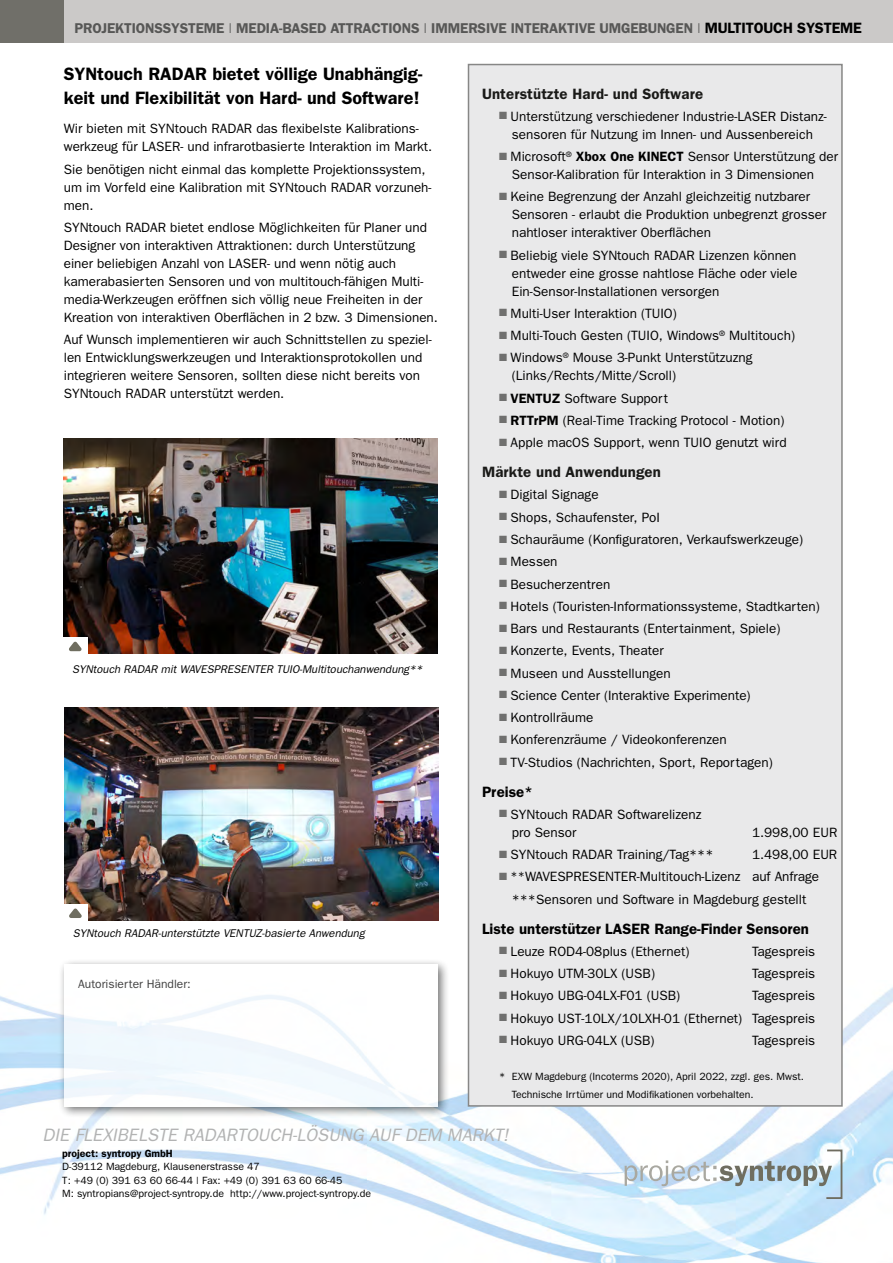
<style>
.page{position:relative;width:893px;height:1263px;background:#fff}
.page>*{position:absolute;margin:0;border:0;box-sizing:border-box;transform-origin:0 0}
.t1{font:600 18px/24px "Franklin Gothic";color:#000}
.t2{font:italic 18px "Franklin Gothic";color:#b2b3b3}
.t3{font:600 15px "Franklin Gothic";color:#000}
.t4{font:600 15px "Franklin Gothic";letter-spacing:.01em;color:#1a1a18}
.t5{font:600 14.25px "Franklin Gothic";letter-spacing:-.01em;color:#575756}
.t6{font:13.5px/18px "Franklin Gothic";color:#000}
.t7{font:12px "Franklin Gothic";color:#000}
.t8{font:italic 11.25px "Franklin Gothic";color:#000}
.t9{font:10.5px/13.5px "Franklin Gothic";color:#000}
.t10{font:600 10.5px "Franklin Gothic";color:#000}
.s1{font-weight:400}
.s2{font-size:15px;color:#000}
.s3{color:#70706f}
.s4{font-weight:600}
.s5{font-size:12px}
</style>
<div class="page">
<div style="left:64px;top:0;width:829px;height:43px;background:#cbc9c8"></div>
<div style="left:0;top:0;width:64px;height:43px;background:#706f69"></div>
<img style="left:64px;top:438px;width:374px;height:215px">
<div style="left:63px;top:637px;width:24px;height:17px;background:#fff"></div>
<svg style="left:69px;top:642px;width:13px;height:9px"></svg>
<img style="left:0;top:981px;width:893px;height:282px">
<img style="left:64px;top:707px;width:375px;height:213px">
<div style="left:63px;top:904px;width:25px;height:17px;background:#fff"></div>
<svg style="left:69px;top:908px;width:13px;height:10px"></svg>
<div style="left:468px;top:65px;width:374px;height:1041px;background:#e9e9ea"></div>
<div style="left:468px;top:64px;width:375px;height:1043px;border:2px solid #878786"></div>
<svg style="left:625px;top:1148px;width:218px;height:52px"></svg>
<div style="left:58px;top:958px;width:392px;height:160px;background:#000;opacity:.75"></div>
<div style="left:64px;top:964px;width:374px;height:143px;background:linear-gradient(to right,#f5fafd,#fdfeff)"></div>
<p class="t5" style="left:74px;top:20px;width:789px">PROJEKTIONSSYSTEME <span class="s1">|</span> MEDIA-BASED ATTRACTIONS <span class="s1">|</span> IMMERSIVE INTERAKTIVE UMGEBUNGEN <span class="s1">|</span> <span class="s2">MULTITOUCH SYSTEME</span></p>
<h1 class="t1" style="left:64px;top:61px;width:360px">SYNtouch RADAR bietet völlige Unabhängig&shy;keit und Flexibilität von Hard- und Software!</h1>
<p class="t6" style="left:64px;top:119px;width:370px">Wir bieten mit SYNtouch RADAR das flexibelste Kalibrations&shy;werkzeug für LASER- und infrarotbasierte Interaktion im Markt.</p>
<p class="t6" style="left:64px;top:160px;width:369px">Sie benötigen nicht einmal das komplette Projektionssystem, um im Vorfeld eine Kalibration mit SYNtouch RADAR vorzuneh&shy;men.</p>
<p class="t6" style="left:64px;top:218px;width:376px">SYNtouch RADAR bietet endlose Möglichkeiten für Planer und Designer von interaktiven Attraktionen: durch Unterstützung einer beliebigen Anzahl von LASER- und wenn nötig auch kamerabasierten Sensoren und von multitouch-fähigen Multi&shy;media-Werkzeugen eröffnen sich völlig neue Freiheiten in der Kreation von interaktiven Oberflächen in 2 bzw. 3 Dimensionen.</p>
<p class="t6" style="left:64px;top:330px;width:369px">Auf Wunsch implementieren wir auch Schnittstellen zu speziel&shy;len Entwicklungswerkzeugen und Interaktionsprotokollen und integrieren weitere Sensoren, sollten diese nicht bereits von SYNtouch RADAR unterstützt werden.</p>
<p class="t8" style="left:72px;top:663px;width:352px">SYNtouch RADAR mit WAVESPRESENTER TUIO-Multitouchanwendung**</p>
<p class="t8" style="left:73px;top:926px;width:293px">SYNtouch RADAR-unterstützte VENTUZ-basierte Anwendung</p>
<p class="t7" style="left:78px;top:977px;width:114px">Autorisierter Händler:</p>
<p class="t4" style="left:482px;top:85px;width:223px">Unterstützte Hard- und Software</p>
<p class="t6" style="left:499px;top:107px;width:329px;text-align:center"><span class="s3">■</span> Unterstützung verschiedener Industrie-LASER Distanz&shy;sensoren für Nutzung im Innen- und Aussenbereich</p>
<p class="t6" style="left:512px;top:147px;width:328px;text-indent:-13px"><span class="s3">■</span> Microsoft<sup>®</sup> <span class="s4">Xbox One KINECT</span> Sensor Unterstützung der<br>Sensor-Kalibration für Interaktion in 3 Dimensionen</p>
<p class="t6" style="left:512px;top:188px;width:316px;text-indent:-13px"><span class="s3">■</span> Keine Begrenzung der Anzahl gleichzeitig nutzbarer<br>Sensoren - erlaubt die Produktion unbegrenzt grosser nahtloser interaktiver Oberflächen</p>
<p class="t6" style="left:512px;top:246px;width:287px;text-align:justify;text-indent:-13px"><span class="s3">■</span> Beliebig viele SYNtouch RADAR Lizenzen können entweder eine grosse nahtlose Fläche oder viele Ein-Sensor-Installationen versorgen</p>
<p class="t6" style="left:499px;top:304px;width:179px"><span class="s3">■</span> Multi-User Interaktion (TUIO)</p>
<p class="t6" style="left:499px;top:326px;width:298px"><span class="s3">■</span> Multi-Touch Gesten (TUIO, Windows<sup>®</sup> Multitouch)</p>
<p class="t6" style="left:512px;top:349px;width:242px;text-indent:-13px"><span class="s3">■</span> Windows<sup>®</sup> Mouse 3-Punkt Unterstützuzng (Links/Rechts/Mitte/Scroll)</p>
<p class="t6" style="left:499px;top:389px;width:171px"><span class="s3">■</span> <span class="s4">VENTUZ</span> Software Support</p>
<p class="t6" style="left:499px;top:411px;width:287px"><span class="s3">■</span> <span class="s4">RTTrPM</span> (Real-Time Tracking Protocol - Motion)</p>
<p class="t6" style="left:499px;top:433px;width:289px"><span class="s3">■</span> Apple macOS Support, wenn TUIO genutzt wird</p>
<p class="t4" style="left:482px;top:463px;width:180px">Märkte und Anwendungen</p>
<p class="t6" style="left:499px;top:486px;width:101px"><span class="s3">■</span> Digital Signage</p>
<p class="t6" style="left:499px;top:508px;width:163px"><span class="s3">■</span> Shops, Schaufenster, PoI</p>
<p class="t6" style="left:499px;top:530px;width:306px"><span class="s3">■</span> Schauräume (Konfiguratoren, Verkaufswerkzeuge)</p>
<p class="t6" style="left:499px;top:552px;width:60px"><span class="s3">■</span> Messen</p>
<p class="t6" style="left:499px;top:575px;width:113px"><span class="s3">■</span> Besucherzentren</p>
<p class="t6" style="left:499px;top:597px;width:322px"><span class="s3">■</span> Hotels (Touristen-Informationssysteme, Stadtkarten)</p>
<p class="t6" style="left:499px;top:619px;width:283px"><span class="s3">■</span> Bars und Restaurants (Entertainment, Spiele)</p>
<p class="t6" style="left:499px;top:641px;width:166px"><span class="s3">■</span> Konzerte, Events, Theater</p>
<p class="t6" style="left:499px;top:664px;width:173px"><span class="s3">■</span> Museen und Ausstellungen</p>
<p class="t6" style="left:499px;top:686px;width:253px"><span class="s3">■</span> Science Center (Interaktive Experimente)</p>
<p class="t6" style="left:499px;top:708px;width:96px"><span class="s3">■</span> Kontrollräume</p>
<p class="t6" style="left:499px;top:730px;width:229px"><span class="s3">■</span> Konferenzräume / Videokonferenzen</p>
<p class="t6" style="left:499px;top:753px;width:275px"><span class="s3">■</span> TV-Studios (Nachrichten, Sport, Reportagen)</p>
<p class="t3" style="left:482px;top:782px;width:53px">Preise*</p>
<p class="t6" style="left:512px;top:805px;width:191px;text-indent:-13px"><span class="s3">■</span> SYNtouch RADAR Softwarelizenz pro Sensor</p>
<p class="t6" style="left:752px;top:823px;width:87px">1.998,00 EUR</p>
<p class="t6" style="left:499px;top:845px;width:216px"><span class="s3">■</span> SYNtouch RADAR Training/Tag***</p>
<p class="t6" style="left:752px;top:845px;width:87px">1.498,00 EUR</p>
<p class="t6" style="left:499px;top:865px;width:322px;line-height:22.2px;text-align:center"><span class="s3">■</span> <span class="s5">**</span>WAVESPRESENTER-Multitouch-Lizenz auf Anfrage ***Sensoren und Software in Magdeburg gestellt</p>
<p class="t3" style="left:482px;top:919px;width:328px">Liste unterstützer LASER Range-Finder Sensoren</p>
<p class="t6" style="left:499px;top:942px;width:192px"><span class="s3">■</span> Leuze ROD4-08plus (Ethernet)</p>
<p class="t6" style="left:752px;top:942px;width:65px">Tagespreis</p>
<p class="t6" style="left:499px;top:964px;width:158px"><span class="s3">■</span> Hokuyo UTM-30LX (USB)</p>
<p class="t6" style="left:752px;top:964px;width:65px">Tagespreis</p>
<p class="t6" style="left:499px;top:986px;width:183px"><span class="s3">■</span> Hokuyo UBG-04LX-F01 (USB)</p>
<p class="t6" style="left:752px;top:986px;width:65px">Tagespreis</p>
<p class="t6" style="left:499px;top:1009px;width:318px"><span class="s3">■</span> Hokuyo UST-10LX/10LXH-01 (Ethernet) Tagespreis</p>
<p class="t6" style="left:499px;top:1031px;width:157px"><span class="s3">■</span> Hokuyo URG-04LX (USB)</p>
<p class="t6" style="left:752px;top:1031px;width:65px">Tagespreis</p>
<p class="t9" style="left:512px;top:1067px;width:294px;line-height:18px;text-indent:-13px">* EXW Magdeburg (Incoterms 2020), April 2022, zzgl. ges. Mwst.<br>Technische Irrtümer und Modifikationen vorbehalten.</p>
<h1 class="t2" style="left:43px;top:1124px;width:467px">DIE FLEXIBELSTE RADARTOUCH-LÖSUNG AUF DEM MARKT!</h1>
<p class="t10" style="left:62px;top:1147px;width:112px">project: syntropy GmbH</p>
<p class="t9" style="left:62px;top:1159px;width:311px">D-39112 Magdeburg, Klausenerstrasse 47<br>T: +49 (0) 391 63 60 66-44 | Fax: +49 (0) 391 63 60 66-45<br>M: syntropians@project-syntropy.de http://www.project-syntropy.de</p>
</div>
